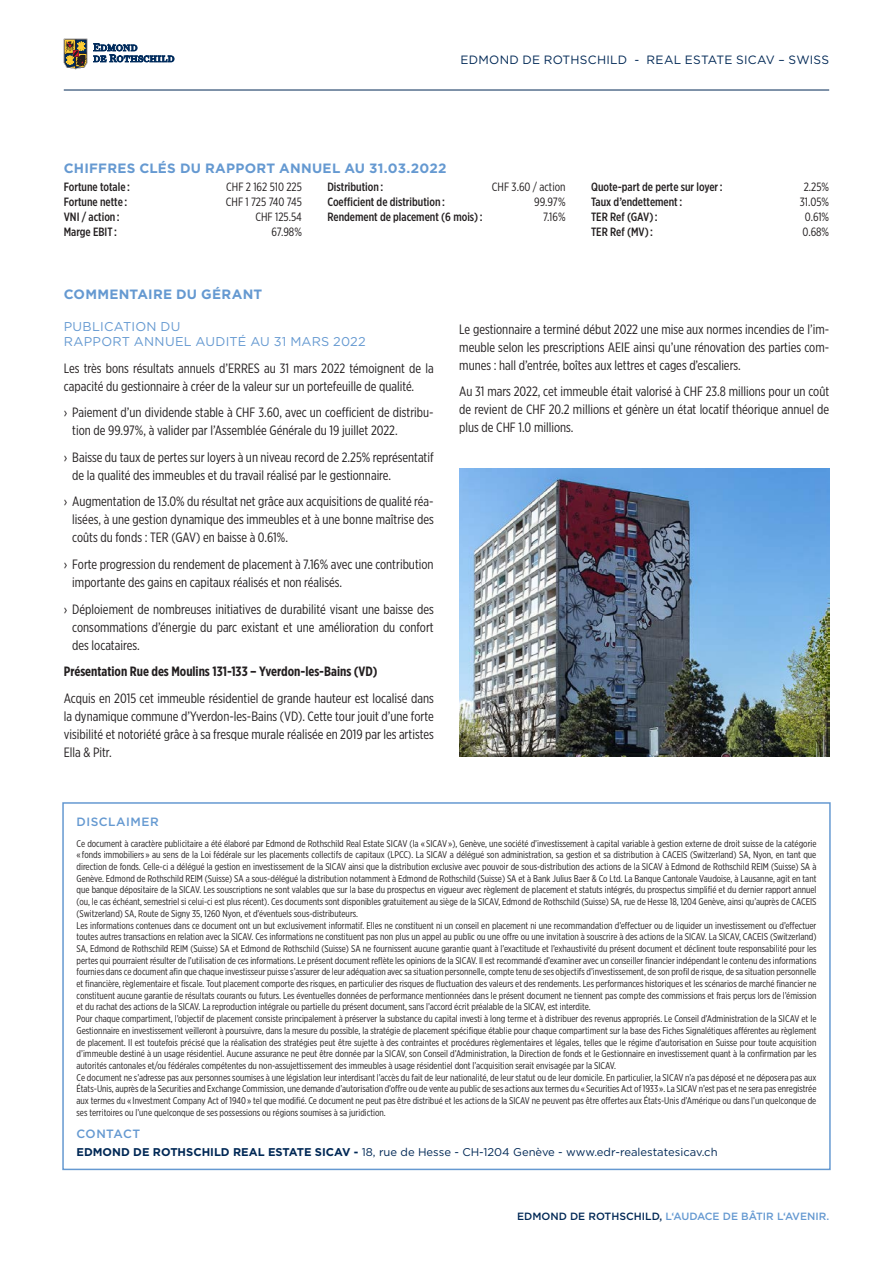
<style>
.page{position:relative;width:893px;height:1263px;background:#fff}
.page>*{position:absolute;margin:0;border:0;box-sizing:border-box;transform-origin:0 0}
.t1{font:13.5px/18px "Gotham X Narrow";color:#231f20;text-align:justify}
.LETTRE_-_Header_-_Mé{font:700 13.5px "Gotham";letter-spacing:.02em;color:#6599d1}
.t2{font:700 13.5px "Gotham X Narrow";color:#231f20}
.LETTRE_-_Header_-_Mé-2{font:12.75px/15.3px "Gotham";letter-spacing:.02em;color:#6599d1}
.t3{font:500 12px "Gotham X Narrow";color:#231f20}
.t4{font:12px "Gotham X Narrow";color:#231f20}
.t5{font:12px "Gotham";letter-spacing:.025em;color:#002855}
.INTERIEUR___texte{font:500 12px "Gotham";letter-spacing:.04em;color:#6599d1}
.t6{font:11.25px "Gotham";color:#002855}
.Bullets_-_tiret{font:500 10.5px "Gotham";color:#6599d1}
.INTERIEUR___texte-2{font:9.75px/11.7px "Gotham X Narrow";color:#231f20;text-align:justify}
.s1{font-weight:700}
.s2{color:#002855}
</style>
<div class="page">
<svg style="left:64px;top:39px;width:23px;height:30px"></svg>
<svg style="left:93px;top:44px;width:81px;height:18px"></svg>
<hr style="left:64px;top:90px;width:765px;height:1px;background:#002855">
<div style="left:62px;top:802px;width:769px;height:368px;border:2px solid #6599d1"></div>
<img style="left:459px;top:468px;width:370px;height:288px">
<p class="t5" style="left:460px;top:52px;width:370px">EDMOND DE ROTHSCHILD - REAL ESTATE SICAV – SWISS</p>
<p class="LETTRE_-_Header_-_Mé" style="left:64px;top:159px;width:384px">CHIFFRES CLÉS DU RAPPORT ANNUEL AU 31.03.2022</p>
<p class="t3" style="left:64px;top:180px;width:68px">Fortune totale :</p>
<p class="t4" style="left:226px;top:180px;width:77px">CHF 2 162 510 225</p>
<p class="t3" style="left:327px;top:180px;width:57px">Distribution :</p>
<p class="t4" style="left:492px;top:180px;width:75px">CHF 3.60 / action</p>
<p class="t3" style="left:591px;top:180px;width:133px">Quote-part de perte sur loyer :</p>
<p class="t4" style="left:804px;top:180px;width:27px">2.25%</p>
<p class="t3" style="left:64px;top:194px;width:65px">Fortune nette :</p>
<p class="t4" style="left:226px;top:195px;width:78px">CHF 1 725 740 745</p>
<p class="t3" style="left:327px;top:194px;width:119px">Coefficient de distribution :</p>
<p class="t4" style="left:534px;top:195px;width:33px">99.97%</p>
<p class="t3" style="left:591px;top:194px;width:93px">Taux d’endettement :</p>
<p class="t4" style="left:800px;top:195px;width:31px">31.05%</p>
<p class="t3" style="left:64px;top:209px;width:57px">VNI / action :</p>
<p class="t4" style="left:255px;top:209px;width:48px">CHF 125.54</p>
<p class="t3" style="left:327px;top:209px;width:157px">Rendement de placement (6 mois) :</p>
<p class="t4" style="left:543px;top:209px;width:24px">7.16%</p>
<p class="t3" style="left:591px;top:209px;width:68px">TER Ref (GAV) :</p>
<p class="t4" style="left:805px;top:209px;width:26px">0.61%</p>
<p class="t3" style="left:64px;top:224px;width:55px">Marge EBIT :</p>
<p class="t4" style="left:272px;top:224px;width:32px">67.98%</p>
<p class="t3" style="left:591px;top:224px;width:64px">TER Ref (MV) :</p>
<p class="t4" style="left:802px;top:224px;width:28px">0.68%</p>
<p class="LETTRE_-_Header_-_Mé" style="left:64px;top:285px;width:200px">COMMENTAIRE DU GÉRANT</p>
<p class="LETTRE_-_Header_-_Mé-2" style="left:64px;top:319px;width:304px">PUBLICATION DU<br>RAPPORT ANNUEL AUDITÉ AU 31 MARS 2022</p>
<p class="t1" style="left:64px;top:359px;width:371px">Les très bons résultats annuels d’ERRES au 31 mars 2022 témoignent de la capacité du gestionnaire à créer de la valeur sur un portefeuille de qualité.</p>
<p class="t1" style="left:72px;top:403px;width:363px;text-indent:-9px">› Paiement d’un dividende stable à CHF 3.60, avec un coefficient de distribu&shy;tion de 99.97%, à valider par l’Assemblée Générale du 19 juillet 2022.</p>
<p class="t1" style="left:72px;top:448px;width:363px;text-indent:-9px">› Baisse du taux de pertes sur loyers à un niveau record de 2.25% représentatif de la qualité des immeubles et du travail réalisé par le gestionnaire.</p>
<p class="t1" style="left:72px;top:492px;width:363px;text-indent:-9px">› Augmentation de 13.0% du résultat net grâce aux acquisitions de qualité réa&shy;lisées, à une gestion dynamique des immeubles et à une bonne maîtrise des coûts du fonds : TER (GAV) en baisse à 0.61%.</p>
<p class="t1" style="left:72px;top:555px;width:363px;text-indent:-9px">› Forte progression du rendement de placement à 7.16% avec une contribution importante des gains en capitaux réalisés et non réalisés.</p>
<p class="t1" style="left:72px;top:599px;width:363px;text-indent:-9px">› Déploiement de nombreuses initiatives de durabilité visant une baisse des consommations d’énergie du parc existant et une amélioration du confort des locataires.</p>
<p class="t2" style="left:64px;top:663px;width:315px">Présentation Rue des Moulins 131-133 – Yverdon-les-Bains (VD)</p>
<p class="t1" style="left:64px;top:688px;width:371px">Acquis en 2015 cet immeuble résidentiel de grande hauteur est localisé dans la dynamique commune d’Yverdon-les-Bains (VD). Cette tour jouit d’une forte visibilité et notoriété grâce à sa fresque murale réalisée en 2019 par les artistes Ella &amp; Pitr.</p>
<p class="t1" style="left:459px;top:320px;width:371px">Le gestionnaire a terminé début 2022 une mise aux normes incendies de l’im&shy;meuble selon les prescriptions AEIE ainsi qu’une rénovation des parties com&shy;munes : hall d’entrée, boîtes aux lettres et cages d’escaliers.</p>
<p class="t1" style="left:459px;top:382px;width:371px">Au 31 mars 2022, cet immeuble était valorisé à CHF 23.8 millions pour un coût de revient de CHF 20.2 millions et génère un état locatif théorique annuel de plus de CHF 1.0 millions.</p>
<p class="INTERIEUR___texte" style="left:77px;top:814px;width:84px">DISCLAIMER</p>
<p class="INTERIEUR___texte-2" style="left:77px;top:837px;width:741px">Ce document à caractère publicitaire a été élaboré par Edmond de Rothschild Real Estate SICAV (la « SICAV »), Genève, une société d’investissement à capital variable à gestion externe de droit suisse de la catégorie « fonds immobiliers » au sens de la Loi fédérale sur les placements collectifs de capitaux (LPCC). La SICAV a délégué son administration, sa gestion et sa distribution à CACEIS (Switzerland) SA, Nyon, en tant que direction de fonds. Celle-ci a délégué la gestion en investissement de la SICAV ainsi que la distribution exclusive avec pouvoir de sous-distribution des actions de la SICAV à Edmond de Rothschild REIM (Suisse) SA à Genève. Edmond de Rothschild REIM (Suisse) SA a sous-délégué la distribution notamment à Edmond de Rothschild (Suisse) SA et à Bank Julius Baer &amp; Co Ltd. La Banque Cantonale Vaudoise, à Lausanne, agit en tant que banque dépositaire de la SICAV. Les souscriptions ne sont valables que sur la base du prospectus en vigueur avec règlement de placement et statuts intégrés, du prospectus simplifié et du dernier rapport annuel (ou, le cas échéant, semestriel si celui-ci est plus récent). Ces documents sont disponibles gratuitement au siège de la SICAV, Edmond de Rothschild (Suisse) SA, rue de Hesse 18, 1204 Genève, ainsi qu’auprès de CACEIS (Switzerland) SA, Route de Signy 35, 1260 Nyon, et d’éventuels sous-distributeurs.</p>
<p class="INTERIEUR___texte-2" style="left:77px;top:919px;width:741px">Les informations contenues dans ce document ont un but exclusivement informatif. Elles ne constituent ni un conseil en placement ni une recommandation d’effectuer ou de liquider un investissement ou d’effectuer toutes autres transactions en relation avec la SICAV. Ces informations ne constituent pas non plus un appel au public ou une offre ou une invitation à souscrire à des actions de la SICAV. La SICAV, CACEIS (Switzerland)<br>SA, Edmond de Rothschild REIM (Suisse) SA et Edmond de Rothschild (Suisse) SA ne fournissent aucune garantie quant à l’exactitude et l’exhaustivité du présent document et déclinent toute responsabilité pour les pertes qui pourraient résulter de l’utilisation de ces informations. Le présent document reflète les opinions de la SICAV. Il est recommandé d’examiner avec un conseiller financier indépendant le contenu des informations fournies dans ce document afin que chaque investisseur puisse s’assurer de leur adéquation avec sa situation personnelle, compte tenu de ses objectifs d’investissement, de son profil de risque, de sa situation personnelle et financière, règlementaire et fiscale. Tout placement comporte des risques, en particulier des risques de fluctuation des valeurs et des rendements. Les performances historiques et les scénarios de marché financier ne constituent aucune garantie de résultats courants ou futurs. Les éventuelles données de performance mentionnées dans le présent document ne tiennent pas compte des commissions et frais perçus lors de l’émission et du rachat des actions de la SICAV. La reproduction intégrale ou partielle du présent document, sans l’accord écrit préalable de la SICAV, est interdite.</p>
<p class="INTERIEUR___texte-2" style="left:77px;top:1013px;width:741px">Pour chaque compartiment, l’objectif de placement consiste principalement à préserver la substance du capital investi à long terme et à distribuer des revenus appropriés. Le Conseil d’Administration de la SICAV et le Gestionnaire en investissement veilleront à poursuivre, dans la mesure du possible, la stratégie de placement spécifique établie pour chaque compartiment sur la base des Fiches Signalétiques afférentes au règlement de placement. Il est toutefois précisé que la réalisation des stratégies peut être sujette à des contraintes et procédures règlementaires et légales, telles que le régime d’autorisation en Suisse pour toute acquisition d’immeuble destiné à un usage résidentiel. Aucune assurance ne peut être donnée par la SICAV, son Conseil d’Administration, la Direction de fonds et le Gestionnaire en investissement quant à la confirmation par les autorités cantonales et/ou fédérales compétentes du non-assujettissement des immeubles à usage résidentiel dont l’acquisition serait envisagée par la SICAV.</p>
<p class="INTERIEUR___texte-2" style="left:77px;top:1071px;width:741px">Ce document ne s’adresse pas aux personnes soumises à une législation leur interdisant l’accès du fait de leur nationalité, de leur statut ou de leur domicile. En particulier, la SICAV n’a pas déposé et ne déposera pas aux États-Unis, auprès de la Securities and Exchange Commission, une demande d’autorisation d’offre ou de vente au public de ses actions aux termes du « Securities Act of 1933 ». La SICAV n’est pas et ne sera pas enregistrée aux termes du « Investment Company Act of 1940 » tel que modifié. Ce document ne peut pas être distribué et les actions de la SICAV ne peuvent pas être offertes aux États-Unis d’Amérique ou dans l’un quelconque de ses territoires ou l’une quelconque de ses possessions ou régions soumises à sa juridiction.</p>
<p class="INTERIEUR___texte" style="left:77px;top:1126px;width:65px">CONTACT</p>
<p class="t6" style="left:77px;top:1145px;width:642px"><span class="s1">EDMOND DE ROTHSCHILD REAL ESTATE SICAV -</span> 18, rue de Hesse - CH-1204 Genève - www.edr-realestatesicav.ch</p>
<p class="Bullets_-_tiret" style="left:517px;top:1210px;width:314px"><span class="s2">EDMOND DE ROTHSCHILD,</span> L‘AUDACE DE BÂTIR L‘AVENIR.</p>
</div>
